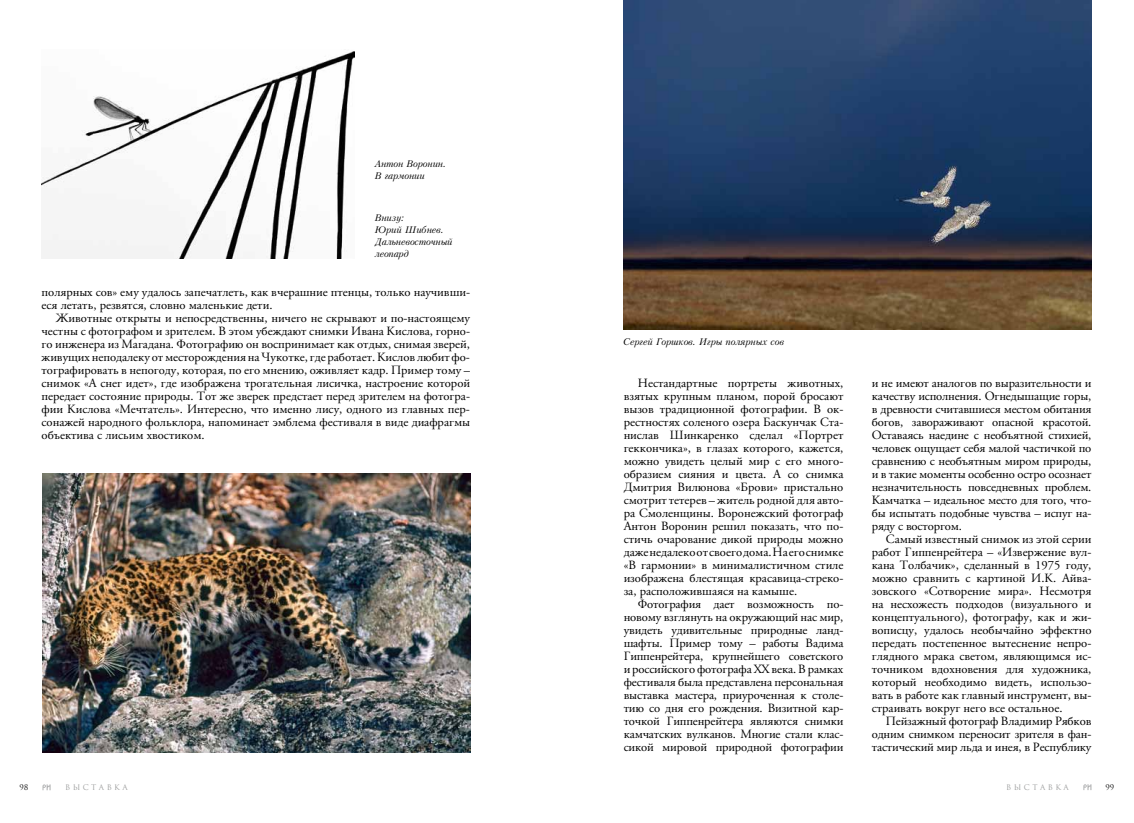
<style>
.page{position:relative;width:1134px;height:823px;background:#fff}
.page>*{position:absolute;margin:0;border:0;box-sizing:border-box;transform-origin:0 0}
.t1{font:12.6px/13px "APC Garamond";color:#000;text-align:justify}
.t2{font:italic 9px/12px "Kudryashev";letter-spacing:-.02em;color:#000}
.t3{font:7.5px "Romul";letter-spacing:.33em;color:#9c9d9d}
.t4{font:7.5px "Romul";color:#000}
</style>
<div class="page">
<svg style="left:43px;top:784px;width:8px;height:5px"></svg>
<svg style="left:1083px;top:784px;width:8px;height:5px"></svg>
<img style="left:42px;top:473px;width:428px;height:278px">
<img style="left:42px;top:51px;width:312px;height:207px">
<img style="left:624px;top:0;width:467px;height:329px">
<p class="t2" style="left:375px;top:158px;width:73px">Антон Воронин.<br>В гармонии</p>
<p class="t2" style="left:375px;top:212px;width:80px">Внизу:<br>Юрий Шибнев.<br>Дальневосточный леопард</p>
<p class="t1" style="left:42px;top:285px;width:430px">полярных сов» ему удалось запечатлеть, как вчерашние птенцы, только научивши&shy;еся летать, резвятся, словно маленькие дети.</p>
<p class="t1" style="left:42px;top:311px;width:430px;text-indent:14px">Животные открыты и непосредственны, ничего не скрывают и по-настоящему честны с фотографом и зрителем. В этом убеждают снимки Ивана Кислова, горно&shy;го инженера из Магадана. Фотографию он воспринимает как отдых, снимая зверей, живущих неподалеку от месторождения на Чукотке, где работает. Кислов любит фо&shy;тографировать в непогоду, которая, по его мнению, оживляет кадр. Пример тому – снимок «А снег идет», где изображена трогательная лисичка, настроение которой передает состояние природы. Тот же зверек предстает перед зрителем на фотогра&shy;фии Кислова «Мечтатель». Интересно, что именно лису, одного из главных пер&shy;сонажей народного фольклора, напоминает эмблема фестиваля в виде диафрагмы объектива с лисьим хвостиком.</p>
<p class="t2" style="left:623px;top:336px;width:163px">Сергей Горшков. Игры полярных сов</p>
<p class="t1" style="left:624px;top:376px;width:221px;text-indent:14px">Нестандартные портреты животных, взятых крупным планом, порой бросают вызов традиционной фотографии. В ок&shy;рестностях соленого озера Баскунчак Ста&shy;нислав Шинкаренко сделал «Портрет геккончика», в глазах которого, кажется, можно увидеть целый мир с его много&shy;образием сияния и цвета. А со снимка Дмитрия Вилюнова «Брови» пристально смотрит тетерев – житель родной для авто&shy;ра Смоленщины. Воронежский фотограф Антон Воронин решил показать, что по&shy;стичь очарование дикой природы можно даже недалеко от своего дома. На его снимке «В гармонии» в минималистичном стиле изображена блестящая красавица-стреко&shy;за, расположившаяся на камыше.</p>
<p class="t1" style="left:624px;top:597px;width:221px;text-indent:14px">Фотография дает возможность по&shy;новому взглянуть на окружающий нас мир, увидеть удивительные природные ланд&shy;шафты. Пример тому – работы Вадима Гиппенрейтера, крупнейшего советского и российского фотографа XX века. В рамках фестиваля была представлена персональная выставка мастера, приуроченная к столе&shy;тию со дня его рождения. Визитной кар&shy;точкой Гиппенрейтера являются снимки камчатских вулканов. Многие стали клас&shy;сикой мировой природной фотографии</p>
<p class="t1" style="left:872px;top:376px;width:221px">и не имеют аналогов по выразительности и качеству исполнения. Огнедышащие горы, в древности считавшиеся местом обитания богов, завораживают опасной красотой.<br>Оставаясь наедине с необъятной стихией, человек ощущает себя малой частичкой по сравнению с необъятным миром природы, и в такие моменты особенно остро осознает незначительность повседневных проблем.<br>Камчатка – идеальное место для того, что&shy;бы испытать подобные чувства – испуг на&shy;ряду с восторгом.</p>
<p class="t1" style="left:872px;top:532px;width:221px;text-indent:14px">Самый известный снимок из этой серии работ Гиппенрейтера – «Извержение вул&shy;кана Толбачик», сделанный в 1975 году, можно сравнить с картиной И.К. Айва&shy;зовского «Сотворение мира». Несмотря на несхожесть подходов (визуального и концептуального), фотографу, как и жи&shy;вописцу, удалось необычайно эффектно передать постепенное вытеснение непро&shy;глядного мрака светом, являющимся ис&shy;точником вдохновения для художника, который необходимо видеть, использо&shy;вать в работе как главный инструмент, вы&shy;страивать вокруг него все остальное.</p>
<p class="t1" style="left:872px;top:714px;width:221px;text-indent:14px">Пейзажный фотограф Владимир Рябков одним снимком переносит зрителя в фан&shy;тастический мир льда и инея, в Республику</p>
<p class="t4" style="left:19px;top:782px;width:11px">98</p>
<p class="t3" style="left:65px;top:782px;width:64px">выставка</p>
<p class="t3" style="left:1006px;top:782px;width:64px">выставка</p>
<p class="t4" style="left:1105px;top:782px;width:10px">99</p>
</div>
